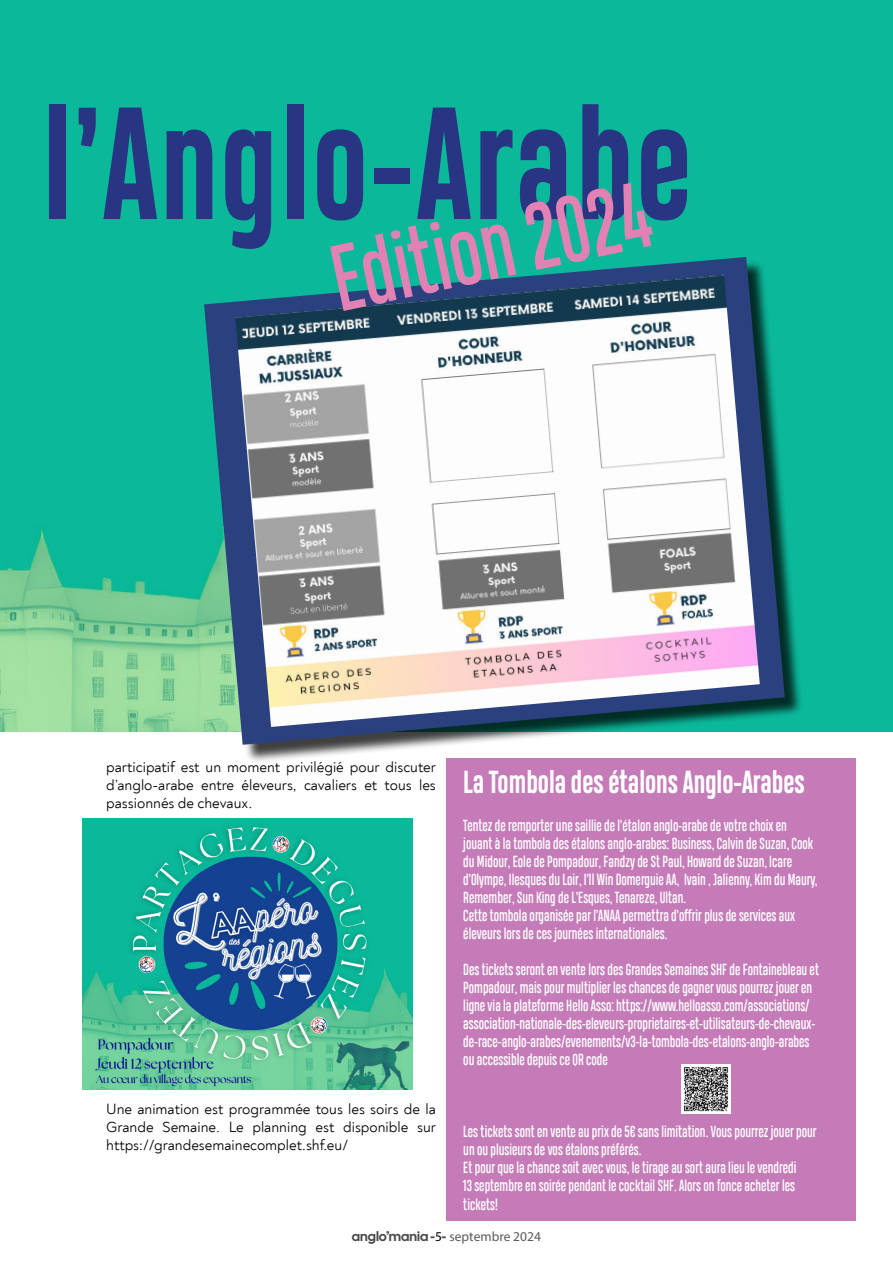
<style>
.page{position:relative;width:893px;height:1263px;background:#fff}
.page>*{position:absolute;margin:0;border:0;box-sizing:border-box;transform-origin:0 0}
.t1{font:700 150px "Heading Compressed Pro";letter-spacing:.02em;color:#283583}
.t2{font:88.5px "Heading Compressed Pro";color:#e282b4}
.t3{font:700 30px "Heading Compressed Pro";color:#fff}
.t4{font:15px/18px "Heading Compressed Pro";color:#fff}
.t5{font:15px/18px "Noah";color:#000;text-align:justify}
.t6{font:600 13.5px "Cal Sans";color:#4a4a49}
.s1{font-family:"Myriad Pro";font-weight:400;color:#000}
.s2{font-family:"Myriad Pro";font-weight:400;color:#5a5a59}
</style>
<div class="page">
<img style="left:0;top:0;width:893px;height:731px">
<img style="left:83px;top:818px;width:329px;height:271px">
<div style="left:446px;top:758px;width:410px;height:462px;background:#c67bb9"></div>
<div style="left:207px;top:260px;width:596px;height:503px;background:#000;opacity:.75"></div>
<svg style="left:204px;top:257px;width:581px;height:488px;background:#3c908f"></svg>
<img style="left:235px;top:274px;width:525px;height:453px">
<img style="left:681px;top:1064px;width:50px;height:50px">
<h1 class="t1" style="left:44px;top:73px;width:650px">l’Anglo-Arabe</h1>
<h2 class="t2" style="left:322px;top:229px;width:327px;rotate:-12deg">Edition 2024</h2>
<p class="t5" style="left:106px;top:758px;width:331px">participatif est un moment privilégié pour discuter d’anglo-arabe entre éleveurs, cavaliers et tous les passionnés de chevaux.</p>
<p class="t5" style="left:106px;top:1100px;width:331px">Une animation est programmée tous les soirs de la Grande Semaine. Le planning est disponible sur https://grandesemainecomplet.shf.eu/</p>
<h3 class="t3" style="left:463px;top:764px;width:343px">La Tombola des étalons Anglo-Arabes</h3>
<p class="t4" style="left:463px;top:817px;width:356px">Tentez de remporter une saillie de l’étalon anglo-arabe de votre choix en jouant à la tombola des étalons anglo-arabes: Business, Calvin de Suzan, Cook du Midour, Eole de Pompadour, Fandzy de St Paul, Howard de Suzan, Icare d’Olympe, Ilesques du Loir, I’ll Win Domerguie AA, Ivain , Jalienny, Kim du Maury, Remember, Sun King de L’Esques, Tenareze, Ultan.<br>Cette tombola organisée par l’ANAA permettra d’offrir plus de services aux éleveurs lors de ces journées internationales.</p>
<p class="t4" style="left:463px;top:961px;width:357px">Des tickets seront en vente lors des Grandes Semaines SHF de Fontainebleau et Pompadour, mais pour multiplier les chances de gagner vous pourrez jouer en ligne via la plateforme Hello Asso: https://www.helloasso.com/associations/ association-nationale-des-eleveurs-proprietaires-et-utilisateurs-de-chevaux&shy;de-race-anglo-arabes/evenements/v3-la-tombola-des-etalons-anglo-arabes ou accessible depuis ce QR code</p>
<p class="t4" style="left:463px;top:1123px;width:355px">Les tickets sont en vente au prix de 5€ sans limitation. Vous pourrez jouer pour un ou plusieurs de vos étalons préférés.<br>Et pour que la chance soit avec vous, le tirage au sort aura lieu le vendredi<br>13 septembre en soirée pendant le cocktail SHF. Alors on fonce acheter les</p>
<p class="t4" style="left:463px;top:1196px;width:36px">tickets!</p>
<p class="t6" style="left:352px;top:1225px;width:190px">anglo’mania -<span class="s1">5</span>- <span class="s2">septembre 2024</span></p>
</div>
